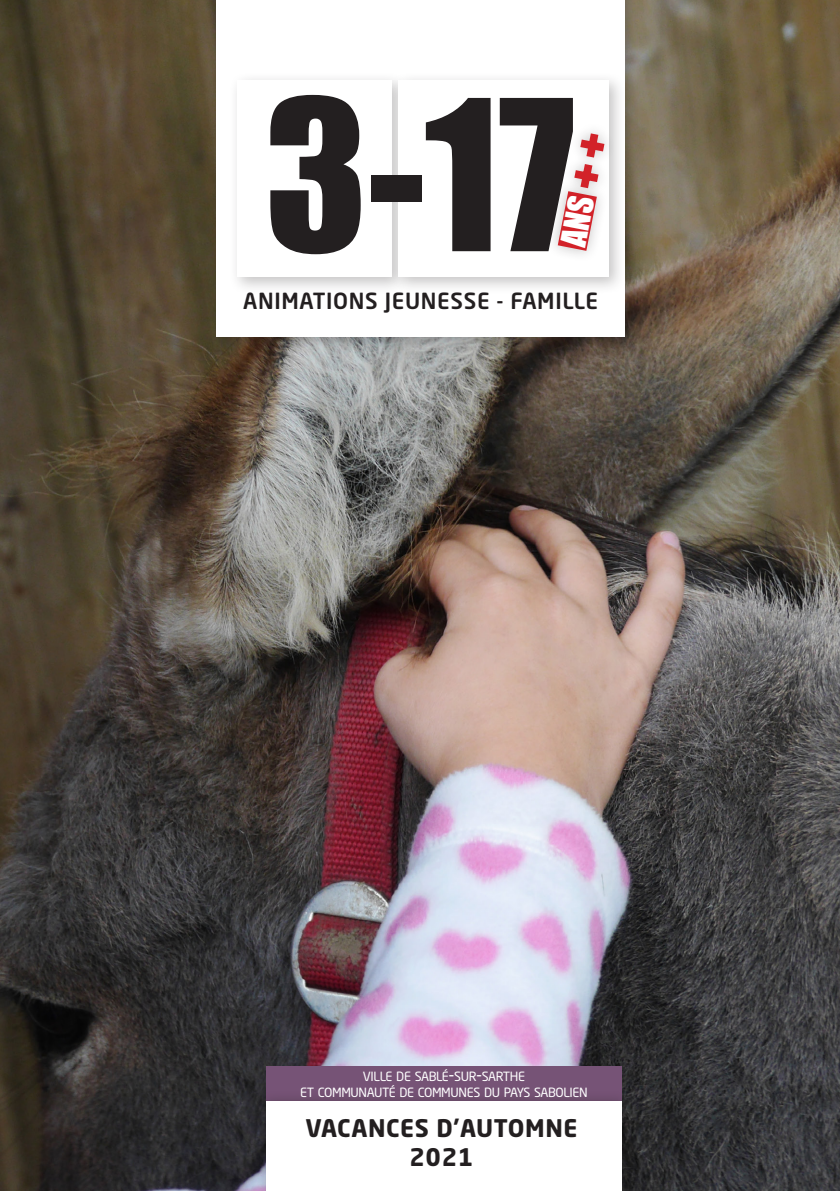
<style>
.page{position:relative;width:840px;height:1191px;background:#fff}
.page>*{position:absolute;margin:0;border:0;box-sizing:border-box;transform-origin:0 0}
.t1{font:193.8px "Impact";color:#231f20}
.t2{font:32.2px "Impact";color:#fff}
.t3{font:700 24px/28.8px "Neo Sans Std";letter-spacing:.025em;color:#231f20;text-align:center}
.t4{font:500 22px "Neo Sans Std";letter-spacing:.03em;color:#231f20}
.t5{font:12.6px/16px "Neo Sans Std";letter-spacing:-.03em;color:#fff;text-align:center}
.s1{font-size:44px;color:#d22229}
.s2{font-size:18px}
</style>
<div class="page">
<img style="left:0;top:0;width:839px;height:1191px">
<div style="left:266px;top:1066px;width:355px;height:38px;background:#765376"></div>
<div style="left:255px;top:1090px;width:377px;height:101px;background:#231f20;opacity:.3"></div>
<div style="left:266px;top:1101px;width:355px;height:90px;background:#fff"></div>
<div style="left:209px;top:0;width:428px;height:351px;background:#231f20;opacity:.26"></div>
<div style="left:216px;top:0;width:407px;height:337px;background:#fff"></div>
<div style="left:228px;top:72px;width:181px;height:223px;background:#231f20;opacity:.26"></div>
<div style="left:237px;top:80px;width:155px;height:197px;background:#fff"></div>
<div style="left:390px;top:72px;width:236px;height:222px;background:#231f20;opacity:.26"></div>
<div style="left:398px;top:80px;width:210px;height:197px;background:#fff"></div>
<div style="left:545px;top:179px;width:63px;height:84px;background:#231f20;opacity:.27"></div>
<svg style="left:557px;top:191px;width:39px;height:60px;background:#da5f64"></svg>
<div style="left:562px;top:121px;width:54px;height:80px;background:#231f20;opacity:.27"></div>
<h1 class="t1" style="left:264px;top:25px;width:311px">3-17</h1>
<h2 class="t2" style="left:547px;top:241px;width:115px;rotate:-79deg">ANS <span class="s1">+ +</span></h2>
<h3 class="t4" style="left:243px;top:287px;width:356px">ANIMATIONS JEUNESSE - FAMILLE</h3>
<p class="t5" style="left:300px;top:1068px;width:289px">VILLE DE SABLÉ<span class="s2">-</span>SUR<span class="s2">-</span>SARTHE<br>ET COMMUNAUTÉ DE COMMUNES DU PAYS SABOLIEN</p>
<h3 class="t3" style="left:305px;top:1113px;width:273px">VACANCES D’AUTOMNE<br>2021</h3>
</div>
